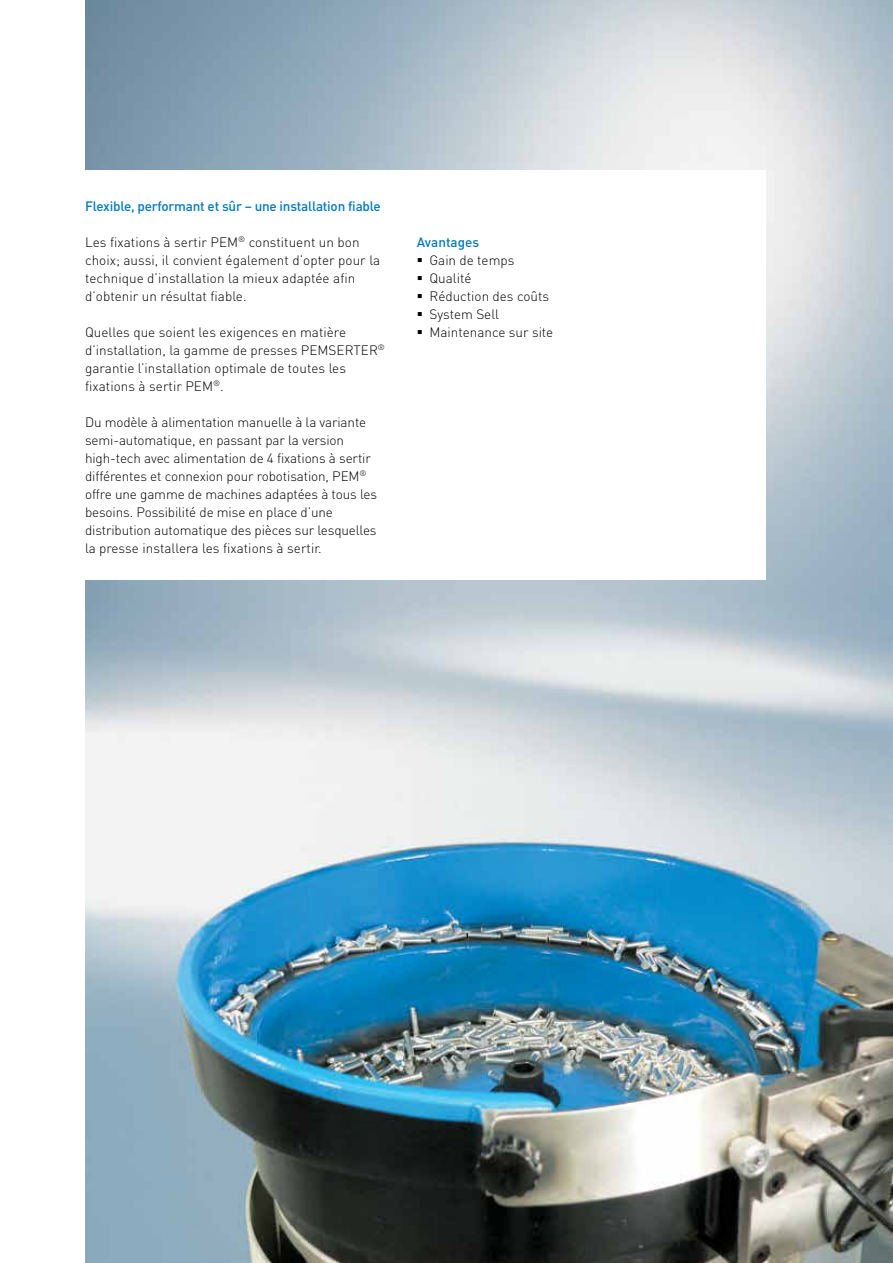
<style>
.page{position:relative;width:893px;height:1263px;background:#fff}
.page>*{position:absolute;margin:0;border:0;box-sizing:border-box;transform-origin:0 0}
.t1{font:300 13.5px/18px "DINOT";color:#000}
.t2{font:500 13.5px "DINOT";letter-spacing:-.015em;color:#007ac2}
.t3{font:500 13.5px "DINOT";letter-spacing:.005em;color:#007ac2}
</style>
<div class="page">
<img style="left:85px;top:0;width:808px;height:1263px">
<div style="left:0;top:170px;width:765px;height:410px;background:#fff"></div>
<p class="t2" style="left:85px;top:197px;width:297px">Flexible, performant et sûr – une installation fiable</p>
<p class="t1" style="left:85px;top:232px;width:297px">Les fixations à sertir PEM<sup>®</sup> constituent un bon choix; aussi, il convient également d’opter pour la technique d’installation la mieux adaptée afin d’obtenir un résultat fiable.</p>
<p class="t1" style="left:85px;top:322px;width:301px">Quelles que soient les exigences en matière d’installation, la gamme de presses PEMSERTER<sup>® </sup>garantie l’installation optimale de toutes les fixations à sertir PEM<sup>®</sup>.</p>
<p class="t1" style="left:85px;top:412px;width:294px">Du modèle à alimentation manuelle à la variante semi-automatique, en passant par la version high-tech avec alimentation de 4 fixations à sertir différentes et connexion pour robotisation, PEM<sup>® </sup>offre une gamme de machines adaptées à tous les besoins. Possibilité de mise en place d’une distribution automatique des pièces sur lesquelles la presse installera les fixations à sertir.</p>
<p class="t3" style="left:417px;top:233px;width:64px">Avantages</p>
<p class="t1" style="left:417px;top:250px;width:99px">▪ Gain de temps</p>
<p class="t1" style="left:417px;top:268px;width:56px">▪ Qualité</p>
<p class="t1" style="left:417px;top:286px;width:134px">▪ Réduction des coûts</p>
<p class="t1" style="left:417px;top:304px;width:84px">▪ System Sell</p>
<p class="t1" style="left:417px;top:322px;width:138px">▪ Maintenance sur site</p>
</div>
